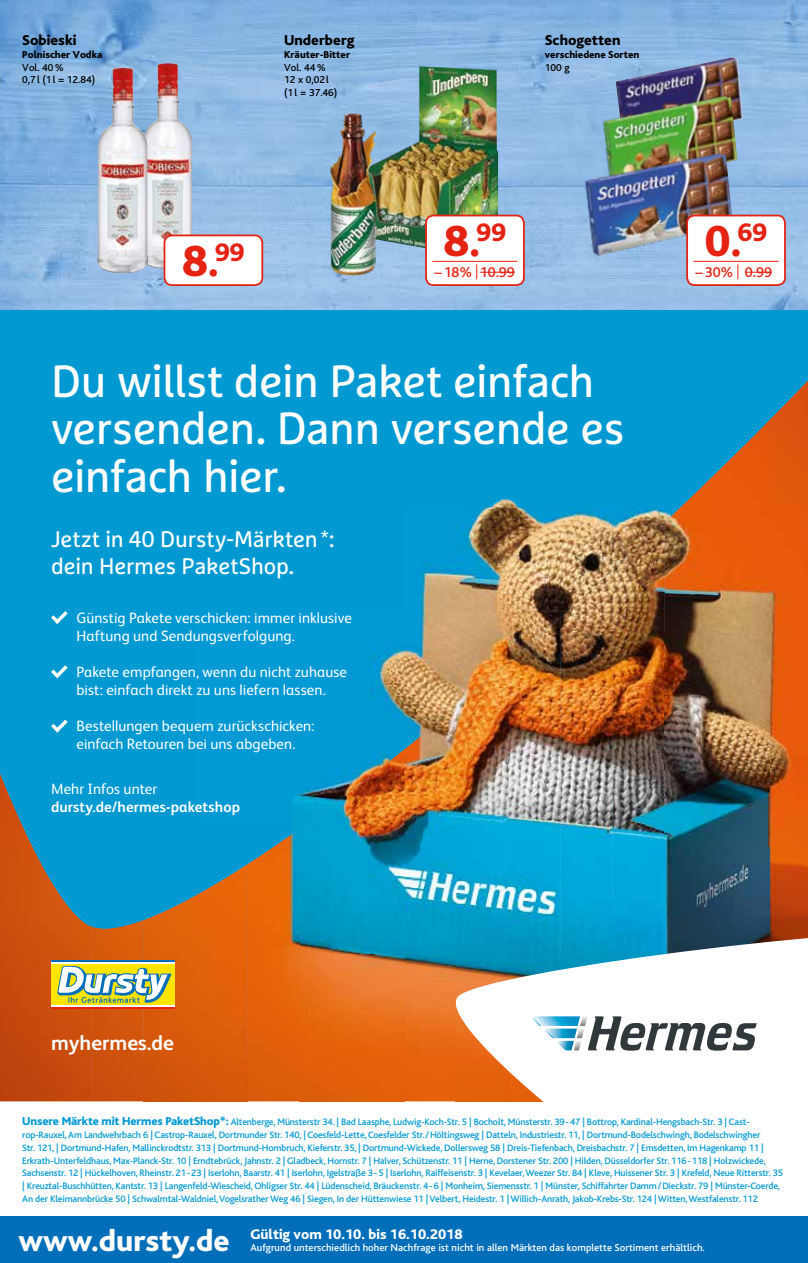
<style>
.page{position:relative;width:808px;height:1263px;background:#fff}
.page>*{position:absolute;margin:0;border:0;box-sizing:border-box;transform-origin:0 0}
.t1{font:800 45.75px "Bliss";color:#e42313}
.t2{font:45px/47.2px "Marselis OT";letter-spacing:-.015em;color:#fff}
.t3{font:800 31.2px "Bliss";color:#fff}
.t4{font:22.5px/27px "Marselis OT";letter-spacing:-.005em;color:#fff}
.t5{font:700 21px "FS Albert Pro";color:#fff}
.t6{font:15px/18px "FS Albert Pro";letter-spacing:.005em;color:#fff}
.t7{font:800 15px "Bliss";color:#000}
.t8{font:700 15px "FS Albert Pro";letter-spacing:.005em;color:#fff}
.t9{font:500 14.85px "Bliss";color:#e42313}
.t10{font:800 14.55px "Bliss";color:#fff}
.t11{font:500 10.5px "Bliss";color:#fff}
.t12{font:500 10.5px/12.6px "Bliss";color:#000}
.t13{font:800 10.5px "Bliss";color:#000}
.t14{font:500 9.75px/12.8px "Bliss";letter-spacing:-.015em;color:#0299d2}
.s1{font-weight:800;font-size:12px}
</style>
<div class="page">
<img style="left:0;top:0;width:808px;height:310px">
<img style="left:616px;top:57px;width:127px;height:89px">
<img style="left:601px;top:96px;width:138px;height:94px">
<img style="left:583px;top:153px;width:152px;height:103px">
<div style="left:0;top:1216px;width:808px;height:47px;background:#006eb8"></div>
<img style="left:142px;top:63px;width:51px;height:206px">
<img style="left:97px;top:68px;width:51px;height:205px">
<div style="left:164px;top:235px;width:98px;height:50px;background:#fff;border-radius:8px"></div>
<div style="left:164px;top:234px;width:99px;height:52px;border:2px solid #e42313;border-radius:8px"></div>
<img style="left:365px;top:66px;width:133px;height:187px">
<img style="left:329px;top:113px;width:46px;height:163px">
<div style="left:426px;top:216px;width:98px;height:69px;background:#fff;border-radius:8px"></div>
<div style="left:425px;top:215px;width:100px;height:71px;border:2px solid #e42313;border-radius:8px"></div>
<hr style="left:480px;top:272px;width:35px;height:1px;background:#e42313">
<hr style="left:432px;top:261px;width:85px;height:1px;background:#e42313">
<svg style="left:476px;top:264px;width:1px;height:15px"></svg>
<div style="left:687px;top:216px;width:98px;height:69px;background:#fff;border-radius:8px"></div>
<div style="left:686px;top:215px;width:100px;height:71px;border:2px solid #e42313;border-radius:8px"></div>
<svg style="left:745px;top:272px;width:27px;height:1px"></svg>
<hr style="left:693px;top:261px;width:86px;height:1px;background:#e42313">
<svg style="left:737px;top:264px;width:1px;height:15px"></svg>
<img style="left:769px;top:403px;width:39px;height:529px">
<img style="left:665px;top:508px;width:104px;height:424px">
<img style="left:612px;top:561px;width:53px;height:371px">
<img style="left:560px;top:613px;width:52px;height:319px">
<img style="left:508px;top:663px;width:52px;height:269px">
<img style="left:456px;top:718px;width:52px;height:214px">
<img style="left:404px;top:718px;width:52px;height:383px">
<img style="left:0;top:823px;width:39px;height:278px">
<img style="left:300px;top:823px;width:104px;height:278px">
<img style="left:248px;top:876px;width:52px;height:225px">
<img style="left:39px;top:876px;width:52px;height:225px">
<img style="left:144px;top:876px;width:104px;height:225px">
<img style="left:91px;top:928px;width:53px;height:173px">
<div style="left:0;top:310px;width:808px;height:93px;background:#0099d2"></div>
<div style="left:0;top:402px;width:769px;height:106px;background:#0099d2"></div>
<img style="left:769px;top:402px;width:17px;height:19px">
<img style="left:0;top:508px;width:612px;height:105px">
<img style="left:612px;top:508px;width:68px;height:53px">
<svg style="left:612px;top:560px;width:12px;height:11px"></svg>
<img style="left:0;top:613px;width:508px;height:105px">
<img style="left:508px;top:613px;width:58px;height:50px">
<img style="left:0;top:718px;width:404px;height:105px">
<img style="left:404px;top:718px;width:39px;height:32px">
<img style="left:21px;top:823px;width:286px;height:53px">
<img style="left:48px;top:876px;width:181px;height:52px">
<svg style="left:455px;top:932px;width:353px;height:169px"></svg>
<svg style="left:533px;top:1016px;width:224px;height:35px"></svg>
<svg style="left:51px;top:665px;width:17px;height:13px"></svg>
<svg style="left:51px;top:611px;width:17px;height:13px"></svg>
<svg style="left:51px;top:720px;width:17px;height:12px"></svg>
<div style="left:51px;top:963px;width:123px;height:42px;background:#ffe400"></div>
<svg style="left:57px;top:966px;width:115px;height:37px"></svg>
<hr style="left:51px;top:962px;width:123px;height:1px;background:#fff">
<hr style="left:51px;top:960px;width:123px;height:2px;background:#006eb8">
<hr style="left:51px;top:1007px;width:123px;height:1px;background:#e42313">
<hr style="left:51px;top:1005px;width:123px;height:2px;background:#fff">
<h3 class="t7" style="left:22px;top:33px;width:56px">Sobieski</h3>
<p class="t13" style="left:22px;top:49px;width:82px">Polnischer Vodka</p>
<p class="t12" style="left:22px;top:61px;width:74px">Vol. 40%<br>0,7l (1l = 12.84)</p>
<h3 class="t7" style="left:284px;top:33px;width:72px">Underberg</h3>
<p class="t13" style="left:284px;top:49px;width:68px">Kräuter-Bitter</p>
<p class="t12" style="left:284px;top:61px;width:55px">Vol. 44%<br>12 x 0,02l (1l = 37.46)</p>
<h1 class="t1" style="left:182px;top:237px;width:64px">8.<sup>99</sup></h1>
<h3 class="t7" style="left:545px;top:33px;width:77px">Schogetten</h3>
<p class="t13" style="left:545px;top:49px;width:96px">verschiedene Sorten</p>
<p class="t12" style="left:545px;top:61px;width:26px">100 g</p>
<h1 class="t1" style="left:444px;top:217px;width:64px">8.<sup>99</sup></h1>
<h3 class="t9" style="left:434px;top:265px;width:82px">–18% 10.99</h3>
<h2 class="t2" style="left:51px;top:357px;width:575px">Du willst dein Paket einfach versenden. Dann versende es einfach hier.</h2>
<h3 class="t4" style="left:51px;top:525px;width:285px">Jetzt in 40 Dursty-Märkten*: dein Hermes PaketShop.</h3>
<h3 class="t6" style="left:77px;top:608px;width:277px">Günstig Pakete verschicken: immer inklusive<br>Haftung und Sendungsverfolgung.</h3>
<h3 class="t6" style="left:77px;top:662px;width:272px">Pakete empfangen, wenn du nicht zuhause bist: einfach direkt zu uns liefern lassen.</h3>
<h3 class="t6" style="left:77px;top:716px;width:239px">Bestellungen bequem zurückschicken: einfach Retouren bei uns abgeben.</h3>
<h3 class="t6" style="left:51px;top:779px;width:108px">Mehr Infos unter</h3>
<h3 class="t8" style="left:51px;top:796px;width:191px">dursty.de/hermes-paketshop</h3>
<h1 class="t1" style="left:705px;top:217px;width:64px">0.<sup>69</sup></h1>
<h3 class="t9" style="left:695px;top:265px;width:78px">–30% 0.99</h3>
<h3 class="t5" style="left:51px;top:1028px;width:124px">myhermes.de</h3>
<p class="t14" style="left:22px;top:1116px;width:762px"><span class="s1">Unsere Märkte mit Hermes PaketShop*:</span> Altenberge, Münsterstr 34. | Bad Laasphe, Ludwig-Koch-Str. 5 | Bocholt, Münsterstr. 39-47 | Bottrop, Kardinal-Hengsbach-Str. 3 | Cast&shy;rop-Rauxel, Am Landwehrbach 6 | Castrop-Rauxel, Dortmunder Str. 140, | Coesfeld-Lette, Coesfelder Str./Höltingsweg | Datteln, Industriestr. 11, | Dortmund-Bodelschwingh, Bodelschwingher<br>Str. 121, | Dortmund-Hafen, Mallinckrodtstr. 313 | Dortmund-Hombruch, Kieferstr. 35, | Dortmund-Wickede, Dollersweg 58 | Dreis-Tiefenbach, Dreisbachstr. 7 | Emsdetten, Im Hagenkamp 11 | Erkrath-Unterfeldhaus, Max-Planck-Str. 10 | Erndtebrück, Jahnstr. 2 | Gladbeck, Hornstr. 7 | Halver, Schützenstr. 11 | Herne, Dorstener Str. 200 | Hilden, Düsseldorfer Str. 116-118 | Holzwickede, Sachsenstr. 12 | Hückelhoven, Rheinstr. 21-23 | Iserlohn, Baarstr. 41 | Iserlohn, Igelstraße 3-5 | Iserlohn, Raiffeisenstr. 3 | Kevelaer, Weezer Str. 84 | Kleve, Huissener Str. 3 | Krefeld, Neue Ritterstr. 35 | Kreuztal-Buschhütten, Kantstr. 13 | Langenfeld-Wiescheid, Ohligser Str. 44 | Lüdenscheid, Bräuckenstr. 4-6 | Monheim, Siemensstr. 1 | Münster, Schiffahrter Damm/Dieckstr. 79 | Münster-Coerde, An der Kleimannbrücke 50 | Schwalmtal-Waldniel, Vogelsrather Weg 46 | Siegen, In der Hüttenwiese 11 | Velbert, Heidestr. 1 | Willich-Anrath, Jakob-Krebs-Str. 124 | Witten, Westfalenstr. 112</p>
<h3 class="t3" style="left:18px;top:1224px;width:213px">www.dursty.de</h3>
<h3 class="t10" style="left:250px;top:1226px;width:214px">Gültig vom 10.10. bis 16.10.2018</h3>
<h3 class="t10" style="left:368px;top:1226px;width:68px">– 16.10.18</h3>
<p class="t11" style="left:250px;top:1242px;width:456px">Aufgrund unterschiedlich hoher Nachfrage ist nicht in allen Märkten das komplette Sortiment erhältlich.</p>
</div>
